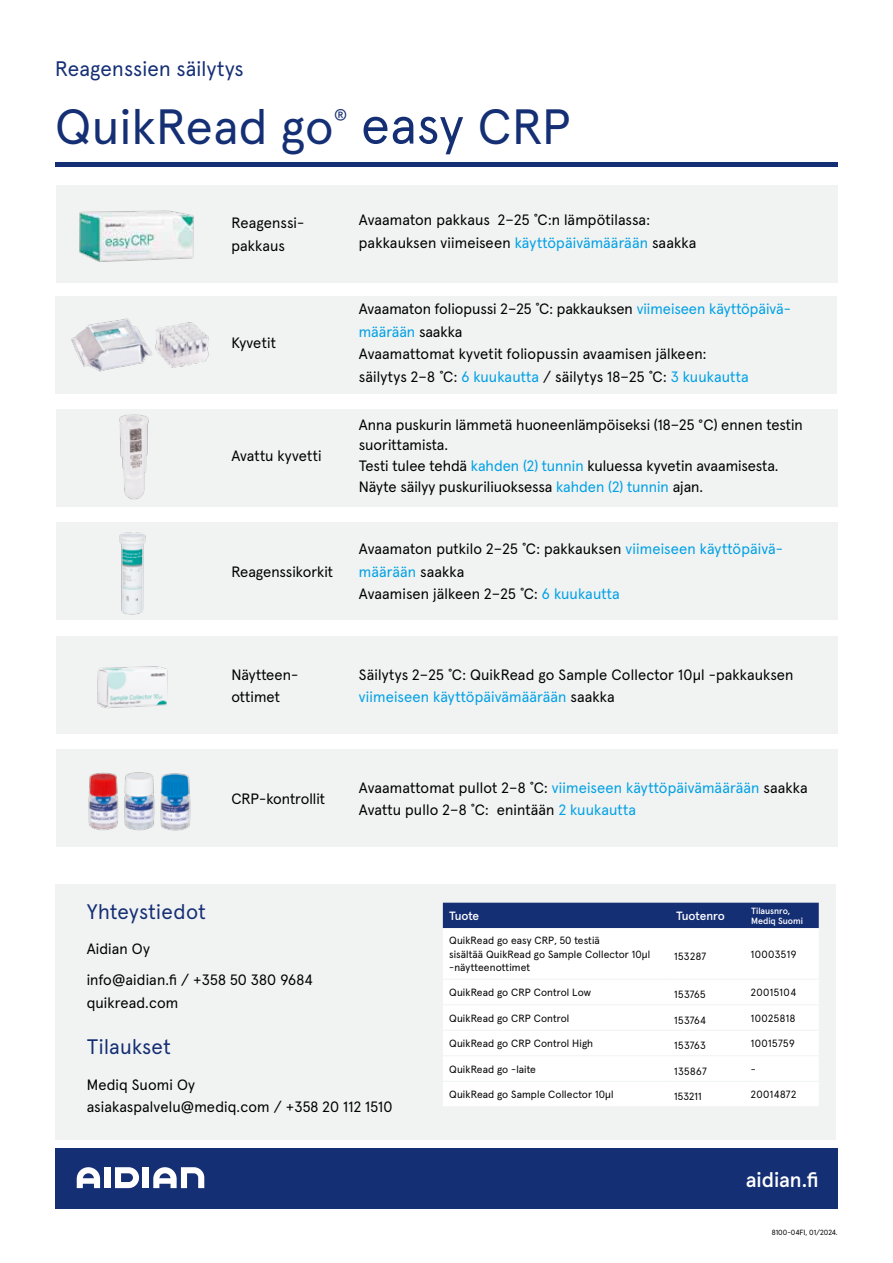
<style>
.page{position:relative;width:893px;height:1263px;background:#fff}
.page>*{position:absolute;margin:0;border:0;box-sizing:border-box;transform-origin:0 0}
.t1{font:52.5px "Apercu Pro";color:#152f75}
.t2{font:49.5px "Apercu Pro";letter-spacing:.01em;color:#152f75}
.t3{font:21px "Apercu Pro";letter-spacing:.01em;color:#152f75}
.t4{font:500 21px "Apercu Pro";color:#fff}
.t5{font:15px/22.5px "Apercu Pro";color:#000}
.t6{font:14.85px "Apercu Pro";color:#152f75}
.t7{font:500 12px "Apercu Pro";letter-spacing:-.005em;color:#fff}
.t8{font:10.5px/13.5px "Apercu Pro";letter-spacing:.01em;color:#000}
.t9{font:10.5px "Apercu Pro";letter-spacing:.04em;color:#000}
.t10{font:500 9px/10.5px "Apercu Pro";color:#fff}
.t11{font:7.5px "Apercu Pro";color:#000}
.s1{font-size:49.5px}
.s2{color:#00a1e5}
</style>
<div class="page">
<div style="left:56px;top:185px;width:782px;height:98px;background:#f1f2f2"></div>
<div style="left:56px;top:749px;width:782px;height:98px;background:#f1f2f2"></div>
<div style="left:56px;top:636px;width:782px;height:98px;background:#f1f2f2"></div>
<div style="left:56px;top:409px;width:782px;height:98px;background:#f1f2f2"></div>
<div style="left:56px;top:522px;width:782px;height:98px;background:#f1f2f2"></div>
<div style="left:56px;top:296px;width:781px;height:98px;background:#f1f2f2"></div>
<hr style="left:55px;top:162px;width:783px;height:4px;background:#152f75">
<img style="left:79px;top:210px;width:115px;height:52px">
<img style="left:119px;top:414px;width:30px;height:86px">
<img style="left:119px;top:532px;width:27px;height:83px">
<img style="left:97px;top:666px;width:71px;height:42px">
<img style="left:88px;top:772px;width:103px;height:59px">
<img style="left:71px;top:318px;width:138px;height:54px">
<div style="left:56px;top:884px;width:780px;height:256px;background:#f1f2f2"></div>
<div style="left:55px;top:1148px;width:783px;height:60px;background:#152f75"></div>
<svg style="left:115px;top:1167px;width:24px;height:21px"></svg>
<div style="left:104px;top:1167px;width:7px;height:21px;background:#fff"></div>
<div style="left:143px;top:1167px;width:6px;height:21px;background:#fff"></div>
<svg style="left:77px;top:1167px;width:23px;height:21px"></svg>
<svg style="left:153px;top:1167px;width:51px;height:21px"></svg>
<div style="left:443px;top:903px;width:376px;height:25px;background:#152f75"></div>
<div style="left:443px;top:929px;width:375px;height:177px;background:#fff"></div>
<hr style="left:443px;top:979px;width:227px;height:1px;background:#f1f2f2">
<hr style="left:670px;top:979px;width:75px;height:1px;background:#f1f2f2">
<hr style="left:745px;top:979px;width:74px;height:1px;background:#f1f2f2">
<hr style="left:443px;top:1004px;width:227px;height:1px;background:#f1f2f2">
<hr style="left:670px;top:1004px;width:75px;height:1px;background:#f1f2f2">
<hr style="left:745px;top:1004px;width:74px;height:1px;background:#f1f2f2">
<hr style="left:443px;top:1030px;width:227px;height:1px;background:#f1f2f2">
<hr style="left:670px;top:1030px;width:75px;height:1px;background:#f1f2f2">
<hr style="left:745px;top:1030px;width:74px;height:1px;background:#f1f2f2">
<hr style="left:443px;top:1055px;width:227px;height:1px;background:#f1f2f2">
<hr style="left:670px;top:1055px;width:75px;height:1px;background:#f1f2f2">
<hr style="left:745px;top:1055px;width:74px;height:1px;background:#f1f2f2">
<hr style="left:443px;top:1081px;width:227px;height:1px;background:#f1f2f2">
<hr style="left:670px;top:1081px;width:75px;height:1px;background:#f1f2f2">
<hr style="left:745px;top:1081px;width:74px;height:1px;background:#f1f2f2">
<h3 class="t3" style="left:55px;top:53px;width:190px">Reagenssien säilytys</h3>
<h2 class="t2" style="left:55px;top:88px;width:280px">QuikRead go</h2>
<p class="t6" style="left:334px;top:103px;width:15px">®</p>
<h1 class="t1" style="left:361px;top:85px;width:211px">easy <span class="s1">CRP</span></h1>
<p class="t5" style="left:231px;top:211px;width:73px">Reagenssi&shy;pakkaus</p>
<p class="t5" style="left:359px;top:208px;width:339px">Avaamaton pakkaus 2–25 ̊C:n lämpötilassa: pakkauksen viimeiseen <span class="s2">käyttöpäivämäärään</span> saakka</p>
<p class="t5" style="left:231px;top:330px;width:46px">Kyvetit</p>
<p class="t5" style="left:231px;top:443px;width:92px">Avattu kyvetti</p>
<p class="t5" style="left:231px;top:559px;width:103px">Reagenssikorkit</p>
<p class="t5" style="left:359px;top:297px;width:431px">Avaamaton foliopussi 2–25 ̊C: pakkauksen <span class="s2">viimeiseen käyttöpäivä&shy;määrään</span> saakka<br>Avaamattomat kyvetit foliopussin avaamisen jälkeen:<br>säilytys 2–8 ̊C: <span class="s2">6 kuukautta</span> / säilytys 18–25 ̊C: <span class="s2">3 kuukautta</span></p>
<p class="t5" style="left:359px;top:414px;width:445px;line-height:19.5px">Anna puskurin lämmetä huoneenlämpöiseksi (18–25 °C) ennen testin suorittamista.</p>
<p class="t5" style="left:359px;top:454px;width:421px;line-height:21px">Testi tulee tehdä <span class="s2">kahden (2) tunnin</span> kuluessa kyvetin avaamisesta.<br>Näyte säilyy puskuriliuoksessa <span class="s2">kahden (2) tunnin</span> ajan.</p>
<p class="t5" style="left:359px;top:537px;width:424px">Avaamaton putkilo 2–25 ̊C: pakkauksen <span class="s2">viimeiseen käyttöpäivä&shy;määrään</span> saakka<br>Avaamisen jälkeen 2–25 ̊C: <span class="s2">6 kuukautta</span></p>
<p class="t5" style="left:231px;top:662px;width:68px">Näytteen&shy;ottimet</p>
<p class="t5" style="left:359px;top:662px;width:436px">Säilytys 2–25 ̊C: QuikRead go Sample Collector 10µl -pakkauksen <span class="s2">viimeiseen käyttöpäivämäärään</span> saakka</p>
<p class="t5" style="left:231px;top:786px;width:95px">CRP-kontrollit</p>
<p class="t5" style="left:359px;top:775px;width:450px">Avaamattomat pullot 2–8 ̊C: <span class="s2">viimeiseen käyttöpäivämäärään</span> saakka<br>Avattu pullo 2–8 ̊C: enintään <span class="s2">2 kuukautta</span></p>
<h3 class="t3" style="left:87px;top:896px;width:121px">Yhteystiedot</h3>
<p class="t5" style="left:87px;top:932px;width:228px;line-height:31px">Aidian Oy<br>info@aidian.fi / +358 50 380 9684</p>
<p class="t5" style="left:87px;top:990px;width:93px">quikread.com</p>
<h3 class="t3" style="left:87px;top:1031px;width:86px">Tilaukset</h3>
<p class="t5" style="left:87px;top:1072px;width:307px">Mediq Suomi Oy<br>asiakaspalvelu@mediq.com / +358 20 112 1510</p>
<p class="t7" style="left:449px;top:907px;width:32px">Tuote</p>
<p class="t7" style="left:676px;top:907px;width:50px">Tuotenro</p>
<p class="t10" style="left:751px;top:905px;width:53px">Tilausnro,<br>Mediq Suomi</p>
<p class="t8" style="left:449px;top:933px;width:203px">QuikRead go easy CRP, 50 testiä<br>sisältää QuikRead go Sample Collector 10µl -näytteenottimet</p>
<p class="t8" style="left:674px;top:949px;width:34px">153287</p>
<p class="t9" style="left:751px;top:946px;width:47px">10003519</p>
<p class="t8" style="left:449px;top:985px;width:143px">QuikRead go CRP Control Low</p>
<p class="t8" style="left:674px;top:987px;width:33px">153765</p>
<p class="t9" style="left:751px;top:984px;width:47px">20015104</p>
<p class="t8" style="left:449px;top:1010px;width:122px">QuikRead go CRP Control</p>
<p class="t8" style="left:674px;top:1012px;width:33px">153764</p>
<p class="t9" style="left:751px;top:1010px;width:46px">10025818</p>
<p class="t8" style="left:449px;top:1036px;width:145px">QuikRead go CRP Control High</p>
<p class="t8" style="left:674px;top:1038px;width:33px">153763</p>
<p class="t9" style="left:751px;top:1035px;width:45px">10015759</p>
<p class="t8" style="left:449px;top:1061px;width:88px">QuikRead go -laite</p>
<p class="t8" style="left:674px;top:1063px;width:34px">135867</p>
<p class="t8" style="left:751px;top:1061px;width:7px">-</p>
<p class="t8" style="left:449px;top:1087px;width:166px">QuikRead go Sample Collector 10µl</p>
<p class="t8" style="left:674px;top:1089px;width:29px">153211</p>
<p class="t9" style="left:751px;top:1086px;width:47px">20014872</p>
<h3 class="t4" style="left:746px;top:1163px;width:75px">aidian.fi</h3>
<p class="t11" style="left:772px;top:1227px;width:67px">8100-04FI, 01/2024.</p>
</div>
